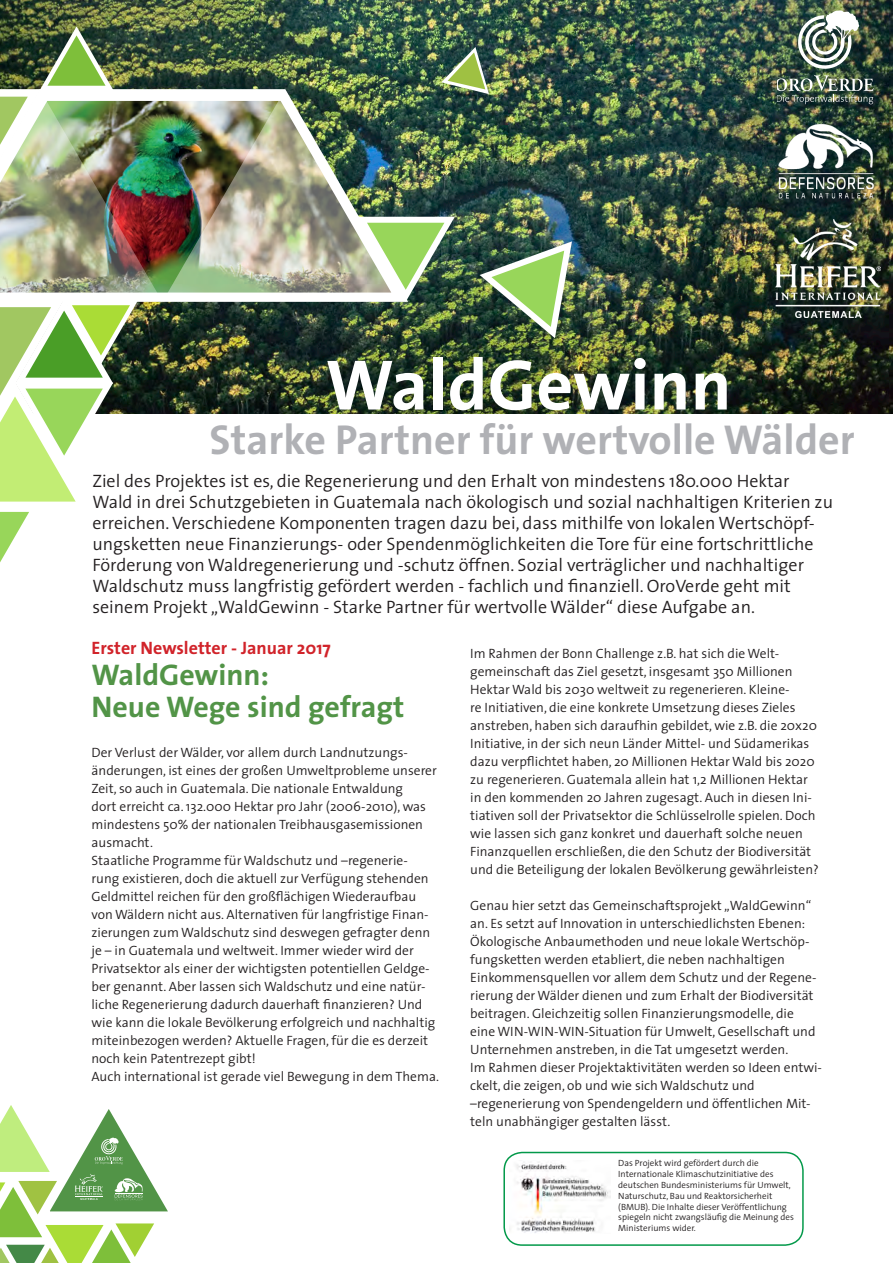
<style>
.page{position:relative;width:893px;height:1263px;background:#fff}
.page>*{position:absolute;margin:0;border:0;box-sizing:border-box;transform-origin:0 0}
.t1{font:700 72px "The Sans";color:#fff}
.t2{font:700 42px "The Sans";color:#b0b1b5}
.t3{font:700 30px/31.5px "The Sans";color:#529447}
.t4{font:300 18px/21px "The Sans";color:#231f20}
.t5{font:700 18px "The Sans";color:#d1232a}
.t6{font:300 13.5px/18px "The Sans";color:#231f20}
.t7{font:300 9px/10.8px "The Sans";color:#231f20}
</style>
<div class="page">
<img style="left:0;top:0;width:893px;height:413px">
<svg style="left:441px;top:47px;width:48px;height:47px;background:#749064"></svg>
<img style="left:408px;top:217px;width:47px;height:85px">
<img style="left:480px;top:241px;width:92px;height:97px">
<img style="left:0;top:26px;width:162px;height:536px">
<img style="left:162px;top:89px;width:246px;height:213px">
<img style="left:764px;top:112px;width:123px;height:99px">
<img style="left:776px;top:220px;width:105px;height:98px">
<img style="left:777px;top:10px;width:97px;height:94px">
<div style="left:503px;top:1152px;width:301px;height:94px;border:2px solid #03994a;border-radius:18px"></div>
<img style="left:509px;top:1162px;width:101px;height:71px">
<svg style="left:0;top:1105px;width:168px;height:158px"></svg>
<p class="t1" style="left:326px;top:339px;width:408px">WaldGewinn</p>
<p class="t2" style="left:210px;top:413px;width:647px">Starke Partner für wertvolle Wälder</p>
<p class="t4" style="left:92px;top:471px;width:742px">Ziel des Projektes ist es, die Regenerierung und den Erhalt von mindestens 180.000 Hektar Wald in drei Schutzgebieten in Guatemala nach ökologisch und sozial nachhaltigen Kriterien zu erreichen. Verschiedene Komponenten tragen dazu bei, dass mithilfe von lokalen Wertschöpf&shy;ungsketten neue Finanzierungs- oder Spendenmöglichkeiten die Tore für eine fortschrittliche Förderung von Waldregenerierung und -schutz öffnen. Sozial verträglicher und nachhaltiger Waldschutz muss langfristig gefördert werden - fachlich und finanziell. OroVerde geht mit seinem Projekt „WaldGewinn - Starke Partner für wertvolle Wälder“ diese Aufgabe an.</p>
<h3 class="t5" style="left:92px;top:636px;width:241px">Erster Newsletter - Januar 2017</h3>
<h3 class="t3" style="left:92px;top:659px;width:314px">WaldGewinn:<br>Neue Wege sind gefragt</h3>
<p class="t6" style="left:92px;top:743px;width:349px">Der Verlust der Wälder, vor allem durch Landnutzungs&shy;änderungen, ist eines der großen Umweltprobleme unserer Zeit, so auch in Guatemala. Die nationale Entwaldung<br>dort erreicht ca. 132.000 Hektar pro Jahr (2006-2010), was mindestens 50% der nationalen Treibhausgasemissionen ausmacht.<br>Staatliche Programme für Waldschutz und –regenerie&shy;rung existieren, doch die aktuell zur Verfügung stehenden Geldmittel reichen für den großflächigen Wiederaufbau von Wäldern nicht aus. Alternativen für langfristige Finan&shy;zierungen zum Waldschutz sind deswegen gefragter denn je – in Guatemala und weltweit. Immer wieder wird der Privatsektor als einer der wichtigsten potentiellen Geldge&shy;ber genannt. Aber lassen sich Waldschutz und eine natür&shy;liche Regenerierung dadurch dauerhaft finanzieren? Und wie kann die lokale Bevölkerung erfolgreich und nachhaltig miteinbezogen werden? Aktuelle Fragen, für die es derzeit noch kein Patentrezept gibt!<br>Auch international ist gerade viel Bewegung in dem Thema.</p>
<p class="t6" style="left:470px;top:644px;width:350px">Im Rahmen der Bonn Challenge z.B. hat sich die Welt&shy;gemeinschaft das Ziel gesetzt, insgesamt 350 Millionen Hektar Wald bis 2030 weltweit zu regenerieren. Kleine-<br>re Initiativen, die eine konkrete Umsetzung dieses Zieles anstreben, haben sich daraufhin gebildet, wie z.B. die 20x20<br>Initiative, in der sich neun Länder Mittel- und Südamerikas dazu verpflichtet haben, 20 Millionen Hektar Wald bis 2020 zu regenerieren. Guatemala allein hat 1,2 Millionen Hektar in den kommenden 20 Jahren zugesagt. Auch in diesen Ini&shy;tiativen soll der Privatsektor die Schlüsselrolle spielen. Doch wie lassen sich ganz konkret und dauerhaft solche neuen Finanzquellen erschließen, die den Schutz der Biodiversität und die Beteiligung der lokalen Bevölkerung gewährleisten?</p>
<p class="t6" style="left:470px;top:896px;width:353px">Genau hier setzt das Gemeinschaftsprojekt „WaldGewinn“ an. Es setzt auf Innovation in unterschiedlichsten Ebenen:<br>Ökologische Anbaumethoden und neue lokale Wertschöp&shy;fungsketten werden etabliert, die neben nachhaltigen Einkommensquellen vor allem dem Schutz und der Regene&shy;rierung der Wälder dienen und zum Erhalt der Biodiversität beitragen. Gleichzeitig sollen Finanzierungsmodelle, die eine WIN-WIN-WIN-Situation für Umwelt, Gesellschaft und Unternehmen anstreben, in die Tat umgesetzt werden.<br>Im Rahmen dieser Projektaktivitäten werden so Ideen entwi&shy;ckelt, die zeigen, ob und wie sich Waldschutz und –regenerierung von Spendengeldern und öffentlichen Mit&shy;teln unabhängiger gestalten lässt.</p>
<p class="t7" style="left:618px;top:1158px;width:177px">Das Projekt wird gefördert durch die Internationale Klimaschutzinitiative des deutschen Bundesministeriums für Umwelt, Naturschutz, Bau und Reaktorsicherheit (BMUB). Die Inhalte dieser Veröffentlichung spiegeln nicht zwangsläufig die Meinung des Ministeriums wider.</p>
</div>
